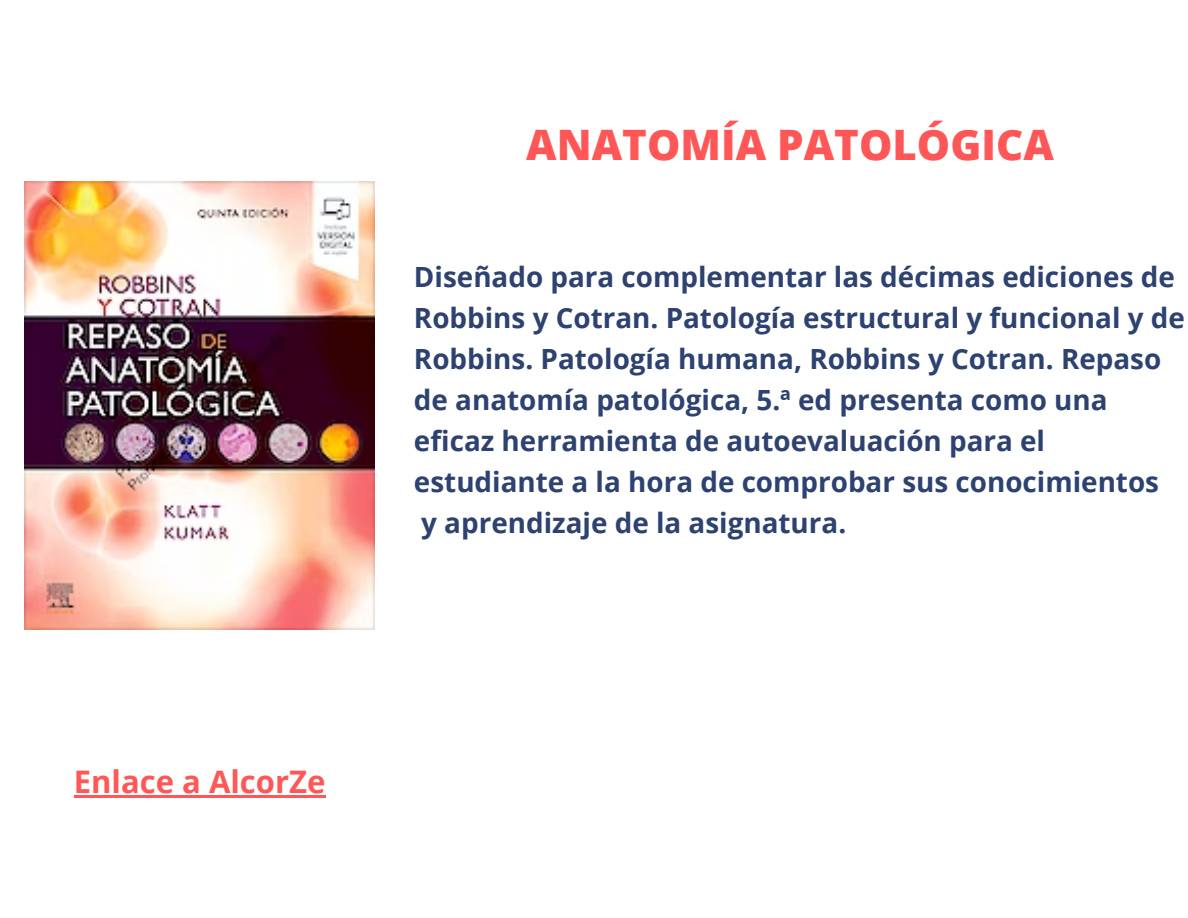
<style>
.page{position:relative;width:1188px;height:918px;background:#fff}
.page>*{position:absolute;margin:0;border:0;box-sizing:border-box;transform-origin:0 0}
.t1{font:800 42px "Open Sans";color:#ff5757}
.t2{font:700 31.05px "Open Sans";color:#ff5757}
.t3{font:700 27.9px/41px "Open Sans";color:#2d4271}
</style>
<div class="page">
<img style="left:25px;top:181px;width:350px;height:448px">
<hr style="left:74px;top:795px;width:252px;height:2px;background:#ff5757">
<h1 class="t1" style="left:526px;top:116px;width:529px">ANATOMÍA PATOLÓGICA</h1>
<p class="t3" style="left:414px;top:256px;width:772px">Diseñado para complementar las décimas ediciones de Robbins y Cotran. Patología estructural y funcional y de Robbins. Patología humana, Robbins y Cotran. Repaso de anatomía patológica, 5.ª ed presenta como una eficaz herramienta de autoevaluación para el estudiante a la hora de comprobar sus conocimientos<br>y aprendizaje de la asignatura.</p>
<p class="t2" style="left:74px;top:760px;width:253px">Enlace a AlcorZe</p>
</div>
